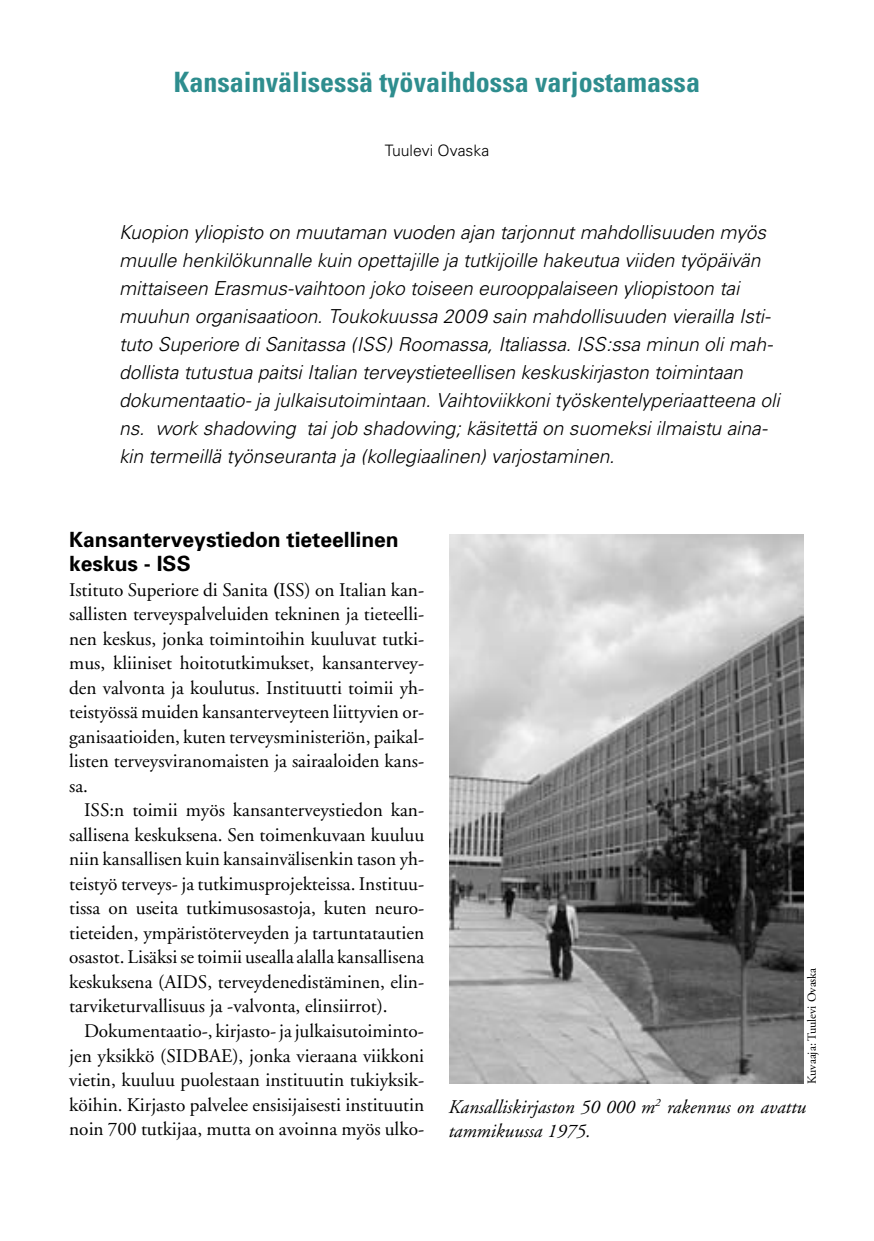
<style>
.page{position:relative;width:874px;height:1241px;background:#fff}
.page>*{position:absolute;margin:0;border:0;box-sizing:border-box;transform-origin:0 0}
.t1{font:700 condensed 28px "Univers";color:#2e8d8e}
.t2{font:700 21px/24.5px "Univers";color:#000}
.t3{font:19.25px/24.5px "Adobe Garamond";color:#000;text-align:justify}
.t4{font:italic 300 19.25px/28px "Univers";letter-spacing:-.005em;color:#000}
.t5{font:italic 19.25px/24.5px "Adobe Garamond";color:#000}
.t6{font:300 15.75px "Univers";color:#000}
.t7{font:12.25px "Adobe Garamond";color:#000}
.s1{font-weight:700}
</style>
<div class="page">
<img style="left:449px;top:535px;width:354px;height:548px">
<h1 class="t1" style="left:174px;top:65px;width:527px">Kansainvälisessä työvaihdossa varjostamassa</h1>
<p class="t6" style="left:384px;top:141px;width:106px">Tuulevi Ovaska</p>
<p class="t4" style="left:119px;top:218px;width:661px">Kuopion yliopisto on muutaman vuoden ajan tarjonnut mahdollisuuden myös muulle henkilökunnalle kuin opettajille ja tutkijoille hakeutua viiden työpäivän mittaiseen Erasmus-vaihtoon joko toiseen eurooppalaiseen yliopistoon tai muuhun organisaatioon. Toukokuussa 2009 sain mahdollisuuden vierailla Isti&shy;tuto Superiore di Sanitassa (ISS) Roomassa, Italiassa. ISS:ssa minun oli mah&shy;dollista tutustua paitsi Italian terveystieteellisen keskuskirjaston toimintaan dokumentaatio- ja julkaisutoimintaan. Vaihtoviikkoni työskentelyperiaatteena oli ns. work shadowing tai job shadowing; käsitettä on suomeksi ilmaistu aina&shy;kin termeillä työnseuranta ja (kollegiaalinen) varjostaminen.</p>
<p class="t2" style="left:69px;top:527px;width:331px">Kansanterveystiedon tieteellinen keskus - ISS</p>
<p class="t3" style="left:69px;top:577px;width:356px">Istituto Superiore di Sanita <span class="s1">(</span>ISS) on Italian kan&shy;sallisten terveyspalveluiden tekninen ja tieteelli&shy;nen keskus, jonka toimintoihin kuuluvat tutki&shy;mus, kliiniset hoitotutkimukset, kansantervey&shy;den valvonta ja koulutus. Instituutti toimii yh&shy;teistyössä muiden kansanterveyteen liittyvien or&shy;ganisaatioiden, kuten terveysministeriön, paikal&shy;listen terveysviranomaisten ja sairaaloiden kans&shy;sa.</p>
<p class="t3" style="left:69px;top:798px;width:356px;text-indent:15px">ISS:n toimii myös kansanterveystiedon kan&shy;sallisena keskuksena. Sen toimenkuvaan kuuluu niin kansallisen kuin kansainvälisenkin tason yh&shy;teistyö terveys- ja tutkimusprojekteissa. Instituu&shy;tissa on useita tutkimusosastoja, kuten neuro&shy;tieteiden, ympäristöterveyden ja tartuntatautien osastot. Lisäksi se toimii usealla alalla kansallisena keskuksena (AIDS, terveydenedistäminen, elin&shy;tarviketurvallisuus ja -valvonta, elinsiirrot).</p>
<p class="t3" style="left:69px;top:1018px;width:356px;text-indent:15px">Dokumentaatio-, kirjasto- ja julkaisutoiminto&shy;jen yksikkö (SIDBAE), jonka vieraana viikkoni vietin, kuuluu puolestaan instituutin tukiyksik&shy;köihin. Kirjasto palvelee ensisijaisesti instituutin noin 700 tutkijaa, mutta on avoinna myös ulko-</p>
<p class="t7" style="left:805px;top:1083px;width:118px;rotate:-90deg">Kuvaaja: Tuulevi Ovaska</p>
<p class="t5" style="left:447px;top:1094px;width:359px">Kansalliskirjaston 50 000 m<sup>2</sup> rakennus on avattu tammikuussa 1975.</p>
</div>
